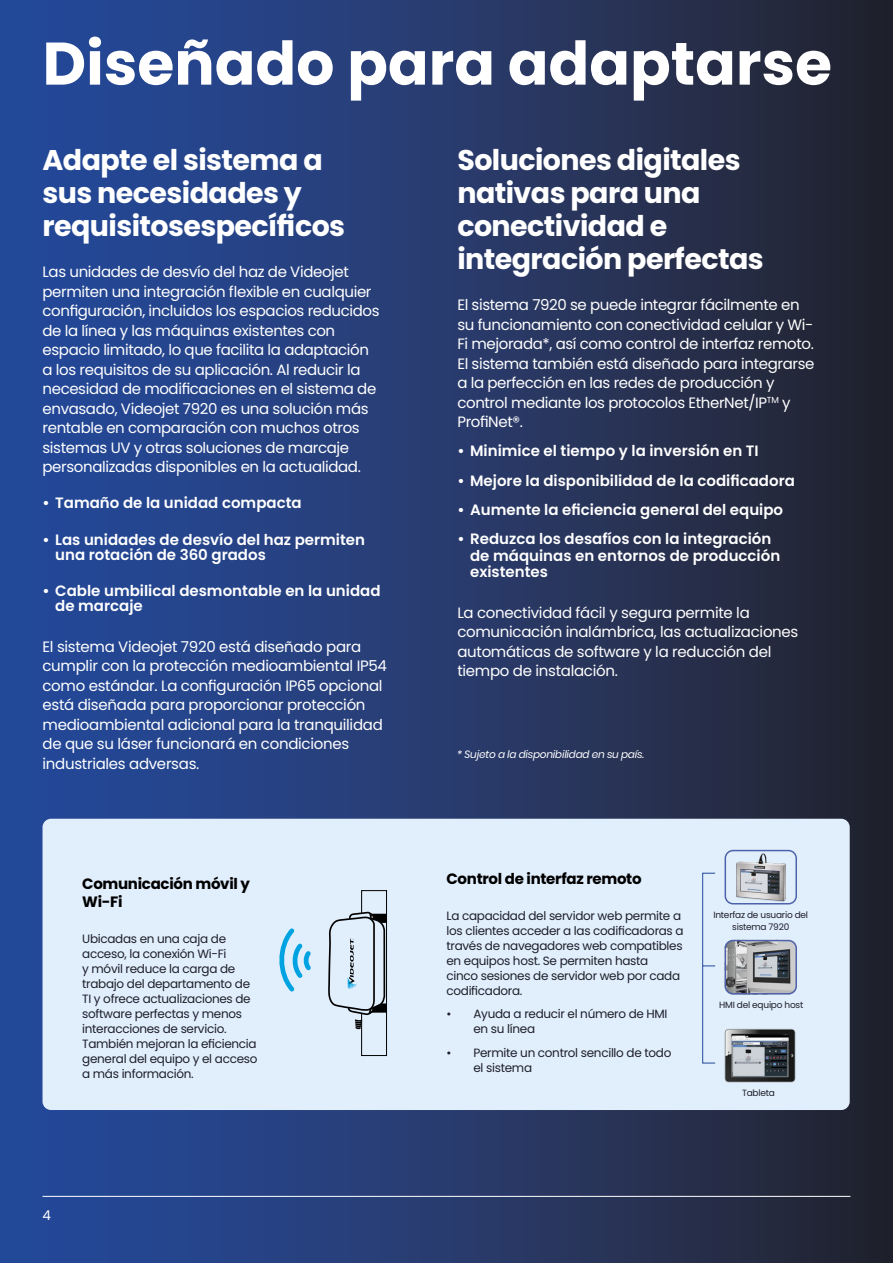
<style>
.page{position:relative;width:893px;height:1263px;background:#fff}
.page>*{position:absolute;margin:0;border:0;box-sizing:border-box;transform-origin:0 0}
.t1{font:700 60px "Poppins";color:#fff}
.t2{font:700 28.5px/33px "Poppins";letter-spacing:-.02em;color:#fff}
.t3{font:15px/19.5px "Poppins";letter-spacing:-.025em;color:#fff}
.t4{font:600 15px/16.5px "Poppins";color:#fff}
.t5{font:700 15px/18px "Poppins";letter-spacing:-.02em;color:#000}
.t6{font:13.5px "Poppins";color:#fff}
.t7{font:12px/15px "Poppins";letter-spacing:-.025em;color:#1d1f2a}
.t8{font:italic 10.5px "Poppins";letter-spacing:-.02em;color:#fff}
.t9{font:9px/12px "Poppins";letter-spacing:-.025em;color:#1d1f2a;text-align:center}
</style>
<div class="page">
<div style="left:0;top:0;width:893px;height:1263px;background:linear-gradient(to right,#274da4,#252531)"></div>
<div style="left:43px;top:819px;width:807px;height:291px;background:#e1eefb;border-radius:9px"></div>
<div style="left:361px;top:890px;width:26px;height:166px;border:1px solid #000"></div>
<svg style="left:326px;top:911px;width:68px;height:235px"></svg>
<svg style="left:279px;top:928px;width:32px;height:64px"></svg>
<hr style="left:43px;top:1196px;width:807px;height:1px;background:#fff">
<img style="left:715px;top:1029px;width:81px;height:54px">
<img style="left:727px;top:940px;width:70px;height:54px">
<div style="left:724px;top:940px;width:73px;height:54px;border:2px solid #4e63ac;border-radius:8px"></div>
<div style="left:702px;top:873px;width:13px;height:93px;border:1px solid #224899"></div>
<svg style="left:702px;top:966px;width:13px;height:97px"></svg>
<img style="left:736px;top:853px;width:50px;height:48px">
<div style="left:724px;top:850px;width:73px;height:54px;border:2px solid #4e63ac;border-radius:8px"></div>
<h1 class="t1" style="left:43px;top:29px;width:791px">Diseñado para adaptarse</h1>
<h2 class="t2" style="left:43px;top:144px;width:304px">Adapte el sistema a sus necesidades y requisitosespecíficos</h2>
<p class="t3" style="left:43px;top:262px;width:339px">Las unidades de desvío del haz de Videojet permiten una integración flexible en cualquier configuración, incluidos los espacios reducidos de la línea y las máquinas existentes con espacio limitado, lo que facilita la adaptación a los requisitos de su aplicación. Al reducir la necesidad de modificaciones en el sistema de envasado, Videojet 7920 es una solución más rentable en comparación con muchos otros sistemas UV y otras soluciones de marcaje personalizadas disponibles en la actualidad.</p>
<p class="t4" style="left:43px;top:495px;width:261px">• Tamaño de la unidad compacta</p>
<p class="t4" style="left:55px;top:532px;width:311px;line-height:15px;text-indent:-13px">• Las unidades de desvío del haz permiten una rotación de 360 grados</p>
<p class="t4" style="left:55px;top:583px;width:327px;line-height:15px;text-indent:-13px">• Cable umbilical desmontable en la unidad de marcaje</p>
<p class="t3" style="left:43px;top:637px;width:346px">El sistema Videojet 7920 está diseñado para cumplir con la protección medioambiental IP54 como estándar. La configuración IP65 opcional está diseñada para proporcionar protección medioambiental adicional para la tranquilidad de que su láser funcionará en condiciones industriales adversas.</p>
<p class="t5" style="left:82px;top:875px;width:169px">Comunicación móvil y<br>Wi-Fi</p>
<p class="t7" style="left:82px;top:931px;width:177px">Ubicadas en una caja de acceso, la conexión Wi-Fi<br>y móvil reduce la carga de trabajo del departamento de<br>TI y ofrece actualizaciones de software perfectas y menos interacciones de servicio.<br>También mejoran la eficiencia general del equipo y el acceso a más información.</p>
<p class="t6" style="left:43px;top:1208px;width:10px">4</p>
<h2 class="t2" style="left:457px;top:144px;width:308px">Soluciones digitales nativas para una conectividad e integración perfectas</h2>
<p class="t3" style="left:457px;top:295px;width:359px">El sistema 7920 se puede integrar fácilmente en su funcionamiento con conectividad celular y Wi-Fi mejorada*, así como control de interfaz remoto.<br>El sistema también está diseñado para integrarse a la perfección en las redes de producción y control mediante los protocolos EtherNet/IP<sup>TM</sup> y ProfiNet®.</p>
<p class="t4" style="left:457px;top:443px;width:303px">• Minimice el tiempo y la inversión en TI</p>
<p class="t4" style="left:457px;top:472px;width:339px">• Mejore la disponibilidad de la codificadora</p>
<p class="t4" style="left:457px;top:501px;width:327px">• Aumente la eficiencia general del equipo</p>
<p class="t4" style="left:470px;top:531px;width:312px;text-indent:-13px">• Reduzca los desafíos con la integración de máquinas en entornos de producción existentes</p>
<p class="t3" style="left:457px;top:603px;width:343px">La conectividad fácil y segura permite la comunicación inalámbrica, las actualizaciones automáticas de software y la reducción del tiempo de instalación.</p>
<p class="t8" style="left:457px;top:748px;width:188px">* Sujeto a la disponibilidad en su país.</p>
<p class="t5" style="left:446px;top:869px;width:197px">Control de interfaz remoto</p>
<p class="t7" style="left:446px;top:908px;width:239px">La capacidad del servidor web permite a los clientes acceder a las codificadoras a través de navegadores web compatibles en equipos host. Se permiten hasta<br>cinco sesiones de servidor web por cada codificadora.</p>
<p class="t7" style="left:473px;top:1007px;width:196px;text-indent:-27px">• Ayuda a reducir el número de HMI en su línea</p>
<p class="t7" style="left:473px;top:1045px;width:199px;text-indent:-27px">• Permite un control sencillo de todo el sistema</p>
<p class="t9" style="left:713px;top:909px;width:96px">Interfaz de usuario del sistema 7920</p>
<p class="t9" style="left:719px;top:999px;width:86px">HMI del equipo host</p>
<p class="t9" style="left:742px;top:1087px;width:34px">Tableta</p>
</div>
